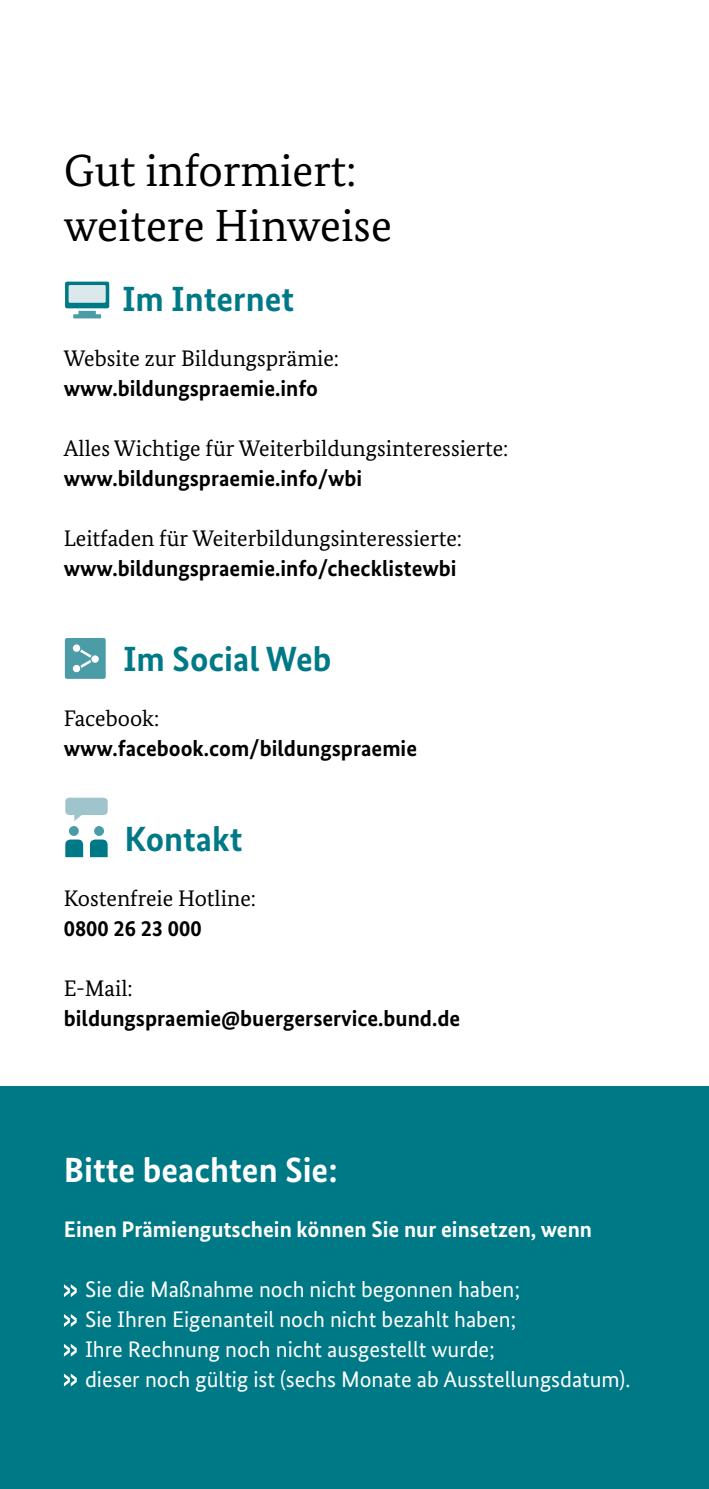
<style>
.page{position:relative;width:709px;height:1489px;background:#fff}
.page>*{position:absolute;margin:0;border:0;box-sizing:border-box;transform-origin:0 0}
._03_Headline{font:45px/55px "Bundes Serif";color:#000}
._07_Subheadline{font:700 35px "Bundes Sans";color:#007987}
._08_Fließtext{font:700 35px "Bundes Sans";color:#fff}
._08_Fließtext-2{font:700 35px "Bundes Sans";color:#007987}
.t1{font:22.5px "Bundes Sans";color:#fff}
._08_Fließtext-3{font:700 22.5px "Bundes Sans";color:#000}
._08_Fließtext-4{font:22.5px "Bundes Serif";color:#000}
._08_Fließtext-5{font:700 22.5px "Bundes Sans";color:#fff}
.s1{font-family:"Bundes Serif"}
</style>
<div class="page">
<div style="left:0;top:1086px;width:709px;height:402px;background:#007987"></div>
<div style="left:65px;top:281px;width:44px;height:27px;background:#007987;border-radius:2px"></div>
<svg style="left:73px;top:311px;width:28px;height:7px"></svg>
<div style="left:69px;top:285px;width:37px;height:18px;background:#dbe8ec"></div>
<svg style="left:65px;top:839px;width:18px;height:18px"></svg>
<div style="left:69px;top:826px;width:10px;height:10px;background:#4c9ca8;border-radius:50%"></div>
<svg style="left:90px;top:839px;width:18px;height:18px"></svg>
<div style="left:94px;top:826px;width:10px;height:10px;background:#4c9ca8;border-radius:50%"></div>
<svg style="left:65px;top:797px;width:43px;height:24px"></svg>
<svg style="left:64px;top:1284px;width:13px;height:12px"></svg>
<svg style="left:64px;top:1314px;width:13px;height:12px"></svg>
<svg style="left:64px;top:1344px;width:13px;height:12px"></svg>
<svg style="left:64px;top:1373px;width:13px;height:13px"></svg>
<div style="left:65px;top:638px;width:41px;height:40px;background:#4c9ca8;border-radius:2px"></div>
<svg style="left:80px;top:649px;width:11px;height:19px"></svg>
<div style="left:72px;top:643px;width:9px;height:9px;background:#fff;border-radius:50%"></div>
<div style="left:72px;top:643px;width:9px;height:10px;border:1px solid #4c9ca8;border-radius:50%"></div>
<div style="left:72px;top:664px;width:9px;height:9px;background:#fff;border-radius:50%"></div>
<div style="left:72px;top:663px;width:9px;height:10px;border:1px solid #4c9ca8;border-radius:50%"></div>
<div style="left:91px;top:654px;width:8px;height:9px;background:#fff;border-radius:50%"></div>
<div style="left:90px;top:654px;width:10px;height:10px;border:1px solid #4c9ca8;border-radius:50%"></div>
<h1 class="_03_Headline" style="left:64px;top:143px;width:330px">Gut informiert: weitere Hinweise</h1>
<p class="_08_Fließtext-2" style="left:122px;top:278px;width:174px">Im Internet</p>
<p class="_08_Fließtext-4" style="left:64px;top:344px;width:277px">Website zur Bildungsprämie:</p>
<p class="_08_Fließtext-3" style="left:64px;top:374px;width:256px">www.bildungspraemie.info</p>
<p class="_08_Fließtext-4" style="left:64px;top:434px;width:446px">Alles Wichtige für Weiterbildungsinteressierte:</p>
<p class="_08_Fließtext-3" style="left:64px;top:464px;width:300px">www.bildungspraemie.info/wbi</p>
<p class="_08_Fließtext-4" style="left:64px;top:524px;width:400px">Leitfaden für Weiterbildungsinteressierte:</p>
<p class="_08_Fließtext-3" style="left:64px;top:554px;width:394px">www.bildungspraemie.info/checklistewbi</p>
<h2 class="_07_Subheadline" style="left:123px;top:638px;width:210px">Im Social Web</h2>
<p class="_08_Fließtext-4" style="left:64px;top:704px;width:97px">Facebook:</p>
<p class="_08_Fließtext-3" style="left:64px;top:734px;width:355px">www.facebook.com/bildungspraemie</p>
<h2 class="_07_Subheadline" style="left:125px;top:818px;width:119px">Kontakt</h2>
<p class="_08_Fließtext-4" style="left:64px;top:884px;width:194px">Kostenfreie Hotline:</p>
<p class="_08_Fließtext-3" style="left:64px;top:914px;width:139px">0800 26 23 000</p>
<p class="_08_Fließtext-4" style="left:64px;top:974px;width:71px">E-Mail:</p>
<p class="_08_Fließtext-3" style="left:64px;top:1004px;width:398px">bildungspraemie@buergerservice.bund.de</p>
<p class="_08_Fließtext" style="left:64px;top:1148px;width:275px">Bitte beachten Sie:</p>
<p class="_08_Fließtext-5" style="left:64px;top:1214px;width:530px">Einen Prämiengutschein können Sie nur einsetzen, wenn</p>
<p class="t1" style="left:64px;top:1274px;width:458px"><span class="s1">∙</span> Sie die Maßnahme noch nicht begonnen haben;</p>
<p class="t1" style="left:64px;top:1304px;width:454px"><span class="s1">∙</span> Sie Ihren Eigenanteil noch nicht bezahlt haben;</p>
<p class="t1" style="left:64px;top:1334px;width:433px"><span class="s1">∙</span> Ihre Rechnung noch nicht ausgestellt wurde;</p>
<p class="t1" style="left:64px;top:1364px;width:568px"><span class="s1">∙</span> dieser noch gültig ist (sechs Monate ab Ausstellungsdatum).</p>
</div>
